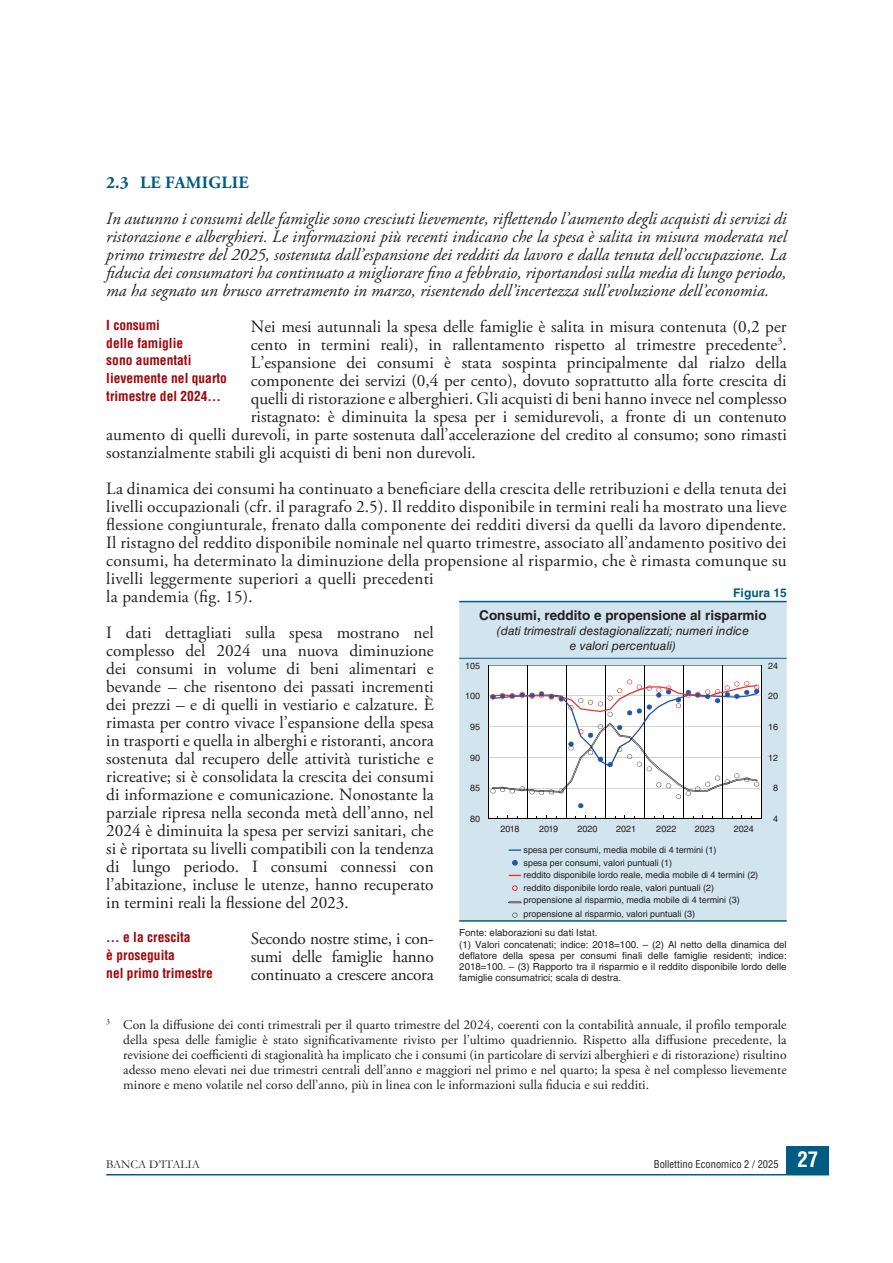
<style>
.page{position:relative;width:893px;height:1263px;background:#fff}
.page>*{position:absolute;margin:0;border:0;box-sizing:border-box;transform-origin:0 0}
.BE_TESTO_-_Paragrafo{font:17.25px/18px "Adobe Garamond Pro";color:#231f20;text-align:justify}
.cappello_corsivo{font:italic 17.25px/18px "Adobe Garamond Pro";color:#231f20;text-align:justify}
.BE_TESTO_-_Sotto_Tit{font:700 17.25px "Adobe Garamond Pro";letter-spacing:.015em;color:#005c81}
.BE_TESTO_-_Nota{font:13.5px/15px "Adobe Garamond Pro";color:#231f20;text-align:justify}
.BE_SINTESI_-_Titolet{font:700 condensed 13.5px/17.5px "Helvetica LT Std";color:#9d070d}
.BE_TAB_FIG_-_Titolo{font:700 13.5px "Helvetica LT Std";color:#231f20}
.BE_TAB_FIG_-_Sottoti{font:italic 12px/15px "Helvetica LT Std";color:#231f20;text-align:center}
.t1{font:12px "Garamond";color:#231f20}
.BE_TAB_FIG_-_Numero{font:700 12px "Helvetica LT Std";color:#005c81}
.t2{font:condensed 10.5px "Helvetica LT Std";color:#231f20}
.BE_TAB_FIG_-_Nota{font:9.75px/11.2px "Helvetica LT Std";color:#231f20;text-align:justify}
.t3{font:9px/12.8px "Helvetica LT Std";color:#231f20}
.s1{font-weight:700;font-size:21px;color:#fff}
</style>
<div class="page">
<div style="left:787px;top:1146px;width:42px;height:29px;background:#005c81"></div>
<hr style="left:106px;top:1174px;width:723px;height:1px;background:#005c81">
<div style="left:459px;top:602px;width:328px;height:318px;background:#d2e4ee"></div>
<hr style="left:459px;top:601px;width:328px;height:1px;background:#005c81">
<hr style="left:459px;top:920px;width:328px;height:2px;background:#005c81">
<hr style="left:459px;top:658px;width:328px;height:1px;background:#005c81">
<svg style="left:509px;top:849px;width:12px;height:2px"></svg>
<svg style="left:512px;top:860px;width:5px;height:5px"></svg>
<svg style="left:509px;top:875px;width:12px;height:1px"></svg>
<svg style="left:512px;top:885px;width:5px;height:6px"></svg>
<svg style="left:508px;top:901px;width:13px;height:2px"></svg>
<svg style="left:512px;top:912px;width:6px;height:6px"></svg>
<svg style="left:488px;top:665px;width:274px;height:154px"></svg>
<h2 class="BE_TESTO_-_Sotto_Tit" style="left:106px;top:173px;width:144px">2.3 LE FAMIGLIE</h2>
<p class="cappello_corsivo" style="left:106px;top:210px;width:682px">In autunno i consumi delle famiglie sono cresciuti lievemente, riflettendo l’aumento degli acquisti di servizi di ristorazione e alberghieri. Le informazioni più recenti indicano che la spesa è salita in misura moderata nel primo trimestre del 2025, sostenuta dall’espansione dei redditi da lavoro e dalla tenuta dell’occupazione. La fiducia dei consumatori ha continuato a migliorare fino a febbraio, riportandosi sulla media di lungo periodo, ma ha segnato un brusco arretramento in marzo, risentendo dell’incertezza sull’evoluzione dell’economia.</p>
<p class="BE_TESTO_-_Paragrafo" style="left:251px;top:318px;width:537px">Nei mesi autunnali la spesa delle famiglie è salita in misura contenuta (0,2 per</p>
<p class="BE_TESTO_-_Paragrafo" style="left:251px;top:336px;width:537px">cento in termini reali), in rallentamento rispetto al trimestre precedente<sup>3</sup>.</p>
<p class="BE_TESTO_-_Paragrafo" style="left:251px;top:354px;width:537px">L’espansione dei consumi è stata sospinta principalmente dal rialzo della</p>
<p class="BE_TESTO_-_Paragrafo" style="left:251px;top:372px;width:537px">componente dei servizi (0,4 per cento), dovuto soprattutto alla forte crescita di</p>
<p class="BE_TESTO_-_Paragrafo" style="left:251px;top:390px;width:537px">quelli di ristorazione e alberghieri. Gli acquisti di beni hanno invece nel complesso</p>
<p class="BE_TESTO_-_Paragrafo" style="left:251px;top:408px;width:537px">ristagnato: è diminuita la spesa per i semidurevoli, a fronte di un contenuto</p>
<p class="BE_TESTO_-_Paragrafo" style="left:106px;top:426px;width:682px">aumento di quelli durevoli, in parte sostenuta dall’accelerazione del credito al consumo; sono rimasti</p>
<p class="BE_TESTO_-_Paragrafo" style="left:106px;top:444px;width:371px">sostanzialmente stabili gli acquisti di beni non durevoli.</p>
<p class="BE_TESTO_-_Paragrafo" style="left:106px;top:480px;width:682px;text-align:left">La dinamica dei consumi ha continuato a beneficiare della crescita delle retribuzioni e della tenuta dei livelli occupazionali (cfr. il paragrafo 2.5). Il reddito disponibile in termini reali ha mostrato una lieve flessione congiunturale, frenato dalla componente dei redditi diversi da quelli da lavoro dipendente.<br>Il ristagno del reddito disponibile nominale nel quarto trimestre, associato all’andamento positivo dei consumi, ha determinato la diminuzione della propensione al risparmio, che è rimasta comunque su livelli leggermente superiori a quelli precedenti<br>la pandemia (fig. 15).</p>
<p class="BE_TESTO_-_Paragrafo" style="left:106px;top:624px;width:329px">I dati dettagliati sulla spesa mostrano nel complesso del 2024 una nuova diminuzione dei consumi in volume di beni alimentari e bevande – che risentono dei passati incrementi dei prezzi – e di quelli in vestiario e calzature. È rimasta per contro vivace l’espansione della spesa in trasporti e quella in alberghi e ristoranti, ancora sostenuta dal recupero delle attività turistiche e ricreative; si è consolidata la crescita dei consumi di informazione e comunicazione. Nonostante la parziale ripresa nella seconda metà dell’anno, nel 2024 è diminuita la spesa per servizi sanitari, che si è riportata su livelli compatibili con la tendenza di lungo periodo. I consumi connessi con l’abitazione, incluse le utenze, hanno recuperato in termini reali la flessione del 2023.</p>
<p class="BE_TESTO_-_Paragrafo" style="left:251px;top:930px;width:184px">Secondo nostre stime, i con&shy;sumi delle famiglie hanno continuato a crescere ancora</p>
<p class="BE_TESTO_-_Nota" style="left:123px;top:1017px;width:665px;text-indent:-17px"><sup>3</sup> Con la diffusione dei conti trimestrali per il quarto trimestre del 2024, coerenti con la contabilità annuale, il profilo temporale della spesa delle famiglie è stato significativamente rivisto per l’ultimo quadriennio. Rispetto alla diffusione precedente, la revisione dei coefficienti di stagionalità ha implicato che i consumi (in particolare di servizi alberghieri e di ristorazione) risultino adesso meno elevati nei due trimestri centrali dell’anno e maggiori nel primo e nel quarto; la spesa è nel complesso lievemente minore e meno volatile nel corso dell’anno, più in linea con le informazioni sulla fiducia e sui redditi.</p>
<h3 class="BE_SINTESI_-_Titolet" style="left:106px;top:317px;width:122px">I consumi<br>delle famiglie<br>sono aumentati lievemente nel quarto trimestre del 2024…</h3>
<h2 class="BE_TAB_FIG_-_Numero" style="left:733px;top:586px;width:55px">Figura 15</h2>
<h2 class="BE_TAB_FIG_-_Titolo" style="left:479px;top:607px;width:289px">Consumi, reddito e propensione al risparmio</h2>
<p class="BE_TAB_FIG_-_Sottoti" style="left:497px;top:623px;width:254px">(dati trimestrali destagionalizzati; numeri indice e valori percentuali)</p>
<p class="t3" style="left:465px;top:659px;width:17px">105</p>
<p class="t3" style="left:768px;top:659px;width:12px">24</p>
<p class="t3" style="left:465px;top:690px;width:17px">100</p>
<p class="t3" style="left:768px;top:690px;width:12px">20</p>
<p class="t3" style="left:470px;top:720px;width:12px">95</p>
<p class="t3" style="left:768px;top:720px;width:12px">16</p>
<p class="t3" style="left:470px;top:751px;width:12px">90</p>
<p class="t3" style="left:768px;top:751px;width:12px">12</p>
<p class="t3" style="left:470px;top:782px;width:12px">85</p>
<p class="t3" style="left:773px;top:782px;width:7px">8</p>
<p class="t3" style="left:470px;top:812px;width:12px">80</p>
<p class="t3" style="left:773px;top:812px;width:7px">4</p>
<p class="t3" style="left:500px;top:822px;width:21px">2018</p>
<p class="t3" style="left:539px;top:822px;width:21px">2019</p>
<p class="t3" style="left:577px;top:822px;width:22px">2020</p>
<p class="t3" style="left:616px;top:822px;width:22px">2021</p>
<p class="t3" style="left:656px;top:822px;width:22px">2022</p>
<p class="t3" style="left:695px;top:822px;width:22px">2023</p>
<p class="t3" style="left:734px;top:822px;width:22px">2024</p>
<p class="t3" style="left:523px;top:843px;width:236px">spesa per consumi, media mobile di 4 termini (1)<br>spesa per consumi, valori puntuali (1)<br>reddito disponibile lordo reale, media mobile di 4 termini (2) reddito disponibile lordo reale, valori puntuali (2) propensione al risparmio, media mobile di 4 termini (3) propensione al risparmio, valori puntuali (3)</p>
<p class="BE_TAB_FIG_-_Nota" style="left:459px;top:927px;width:140px">Fonte: elaborazioni su dati Istat.</p>
<p class="BE_TAB_FIG_-_Nota" style="left:459px;top:938px;width:329px">(1) Valori concatenati; indice: 2018=100. – (2) Al netto della dinamica del deflatore della spesa per consumi finali delle famiglie residenti; indice:<br>2018=100. – (3) Rapporto tra il risparmio e il reddito disponibile lordo delle famiglie consumatrici; scala di destra.</p>
<h3 class="BE_SINTESI_-_Titolet" style="left:106px;top:929px;width:108px">… e la crescita<br>è proseguita<br>nel primo trimestre</h3>
<p class="t1" style="left:106px;top:1156px;width:95px">BANCA D’ITALIA</p>
<p class="t2" style="left:654px;top:1158px;width:166px">Bollettino Economico 2 / 2025 <span class="s1">27</span></p>
</div>
